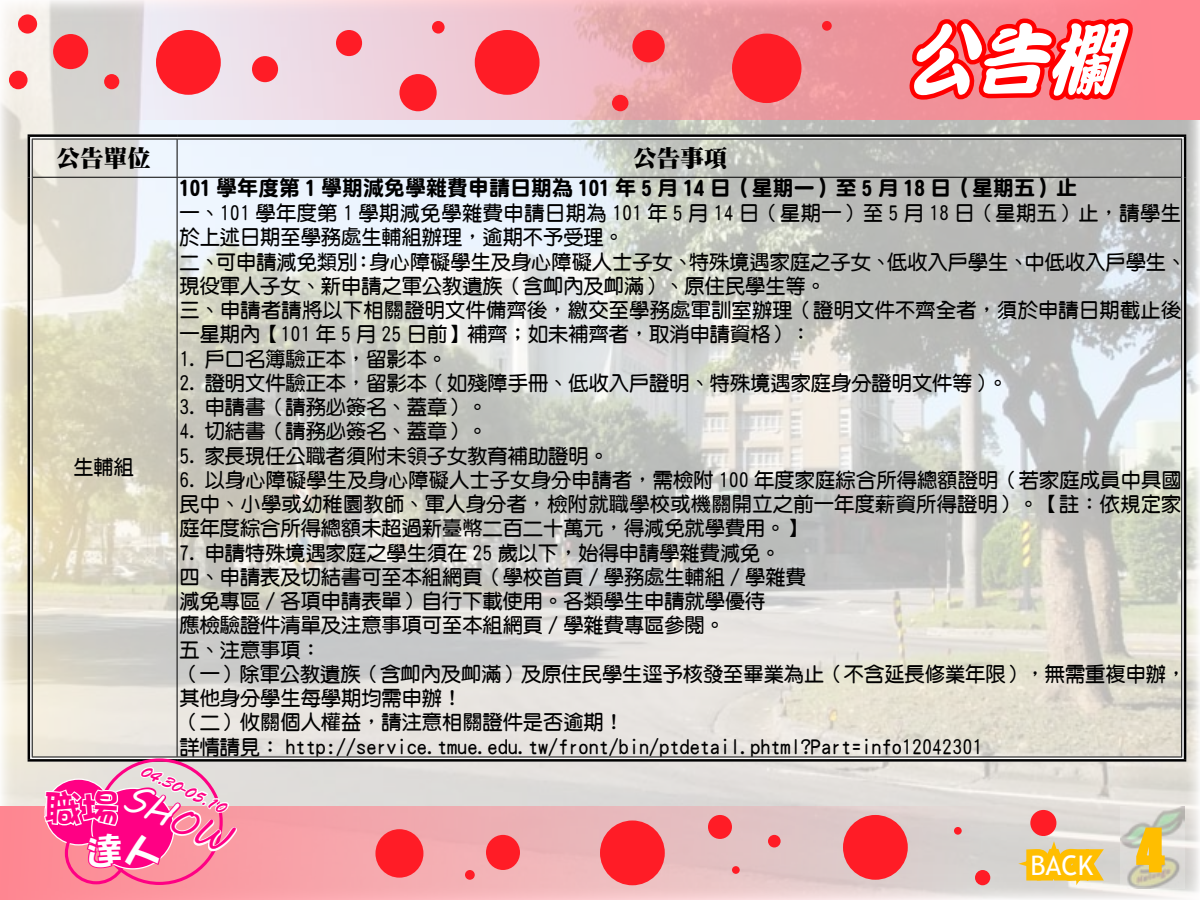
<style>
.page{position:relative;width:1200px;height:900px;background:#fff}
.page>*{position:absolute;margin:0;border:0;box-sizing:border-box;transform-origin:0 0}
.t1{font:italic 80.1px "DF Kan Ting Liu W9 WIN BF";color:#fff;scale:.88 1}
.t2{font:37.65px "MV Boli";color:#fff}
.t3{font:37.65px "DF Hai Bao W9 HKP BF";color:#ff0084}
.t4{font:37.65px "DF Hai Bao W9 HKP BF";color:#fff}
.t5{font:27px "Trebuchet MS";color:#fff}
.t6{font:23.55px "DF Ming W12 WIN BF";color:#000}
.t7{font:21px "DFN Yuan W9 WIN BF";color:#000}
.t8{font:20.25px/24.3px "DF Yuan W7 WIN BF";color:#000}
.t9{font:16.95px "Brush Script Std";color:#ff0084}
.s1{color:#ff0084}
.s2{font-family:"Impact";font-size:54px;color:#ffbe00}
</style>
<div class="page">
<img style="left:0;top:119px;width:1200px;height:688px">
<svg style="left:0;top:0;width:1200px;height:119px;background:#ecbfc5"></svg>
<svg style="left:902px;top:1px;width:238px;height:141px;background:#f2575b"></svg>
<svg style="left:0;top:807px;width:1200px;height:93px;background:#edb6b9"></svg>
<img style="left:1120px;top:807px;width:65px;height:81px">
<svg style="left:1135px;top:822px;width:31px;height:51px;background:#d3c792"></svg>
<svg style="left:988px;top:822px;width:127px;height:78px;background:#e5d3a4"></svg>
<div style="left:486px;top:835px;width:34px;height:35px;background:#ff1c26;border-radius:50%"></div>
<div style="left:600px;top:821px;width:65px;height:64px;background:#ff1c26;border-radius:50%"></div>
<div style="left:768px;top:835px;width:13px;height:13px;background:#ff1c26;border-radius:50%"></div>
<div style="left:708px;top:815px;width:24px;height:24px;background:#ff1c26;border-radius:50%"></div>
<div style="left:732px;top:866px;width:8px;height:8px;background:#ff1c26;border-radius:50%"></div>
<div style="left:843px;top:815px;width:65px;height:65px;background:#ff1c26;border-radius:50%"></div>
<div style="left:954px;top:827px;width:8px;height:8px;background:#ff1c26;border-radius:50%"></div>
<div style="left:1030px;top:810px;width:26px;height:26px;background:#ff1c26;border-radius:50%"></div>
<div style="left:975px;top:870px;width:15px;height:15px;background:#ff1c26;border-radius:50%"></div>
<div style="left:375px;top:829px;width:48px;height:49px;background:#ff1c26;border-radius:50%"></div>
<div style="left:465px;top:870px;width:10px;height:10px;background:#ff1c26;border-radius:50%"></div>
<div style="left:53px;top:34px;width:35px;height:35px;background:#ff1c26;border-radius:50%"></div>
<div style="left:156px;top:30px;width:65px;height:65px;background:#ff1c26;border-radius:50%"></div>
<div style="left:336px;top:30px;width:26px;height:26px;background:#ff1c26;border-radius:50%"></div>
<div style="left:252px;top:56px;width:26px;height:26px;background:#ff1c26;border-radius:50%"></div>
<div style="left:475px;top:30px;width:65px;height:65px;background:#ff1c26;border-radius:50%"></div>
<div style="left:432px;top:21px;width:13px;height:13px;background:#ff1c26;border-radius:50%"></div>
<div style="left:632px;top:30px;width:33px;height:32px;background:#ff1c26;border-radius:50%"></div>
<div style="left:399px;top:74px;width:38px;height:37px;background:#ff1c26;border-radius:50%"></div>
<div style="left:612px;top:95px;width:16px;height:16px;background:#ff1c26;border-radius:50%"></div>
<div style="left:732px;top:34px;width:69px;height:69px;background:#ff1c26;border-radius:50%"></div>
<div style="left:822px;top:21px;width:10px;height:10px;background:#ff1c26;border-radius:50%"></div>
<div style="left:18px;top:14px;width:19px;height:20px;background:#ff1c26;border-radius:50%"></div>
<div style="left:104px;top:74px;width:15px;height:15px;background:#ff1c26;border-radius:50%"></div>
<div style="left:9px;top:71px;width:19px;height:18px;background:#ff1c26;border-radius:50%"></div>
<div style="left:28px;top:134px;width:149px;height:5px;background:#fff"></div>
<svg style="left:30px;top:139px;width:2px;height:38px"></svg>
<div style="left:177px;top:134px;width:1009px;height:5px;background:#fff"></div>
<svg style="left:30px;top:177px;width:2px;height:580px"></svg>
<div style="left:1181px;top:139px;width:5px;height:38px;background:#ccc"></div>
<div style="left:1181px;top:177px;width:5px;height:580px;background:#ccc"></div>
<div style="left:28px;top:757px;width:149px;height:5px;background:#fff"></div>
<div style="left:177px;top:757px;width:1009px;height:5px;background:#fff"></div>
<hr style="left:28px;top:134px;width:149px;height:3px;background:#000">
<hr style="left:32px;top:139px;width:145px;height:1px;background:#000">
<hr style="left:28px;top:137px;width:2px;height:40px;background:#000">
<hr style="left:32px;top:139px;width:1px;height:38px;background:#000">
<hr style="left:177px;top:134px;width:1009px;height:3px;background:#000">
<hr style="left:177px;top:139px;width:1005px;height:1px;background:#000">
<hr style="left:28px;top:177px;width:2px;height:582px;background:#000">
<hr style="left:32px;top:177px;width:1px;height:580px;background:#000">
<hr style="left:177px;top:139px;width:1px;height:38px;background:#000">
<hr style="left:33px;top:177px;width:144px;height:1px;background:#000">
<hr style="left:177px;top:177px;width:1004px;height:1px;background:#000">
<hr style="left:177px;top:178px;width:1px;height:579px;background:#000">
<hr style="left:1181px;top:139px;width:1px;height:38px;background:#000">
<hr style="left:1184px;top:137px;width:2px;height:40px;background:#000">
<hr style="left:1181px;top:177px;width:1px;height:580px;background:#000">
<hr style="left:1184px;top:177px;width:2px;height:582px;background:#000">
<hr style="left:32px;top:757px;width:145px;height:1px;background:#000">
<hr style="left:28px;top:759px;width:149px;height:3px;background:#000">
<hr style="left:177px;top:757px;width:1005px;height:1px;background:#000">
<hr style="left:177px;top:759px;width:1009px;height:3px;background:#000">
<div style="left:65px;top:822px;width:62px;height:62px;border:3px solid #ff0084;border-radius:50%"></div>
<svg style="left:42px;top:765px;width:197px;height:104px;background:#f784b3"></svg>
<p class="t6" style="left:57px;top:146px;width:96px">公告單位</p>
<p class="t6" style="left:633px;top:146px;width:96px">公告事項</p>
<h1 class="t1" style="left:904px;top:19px;width:271px">公告欄</h1>
<p class="t8" style="left:73px;top:455px;width:62px">生輔組</p>
<p class="t7" style="left:179px;top:178px;width:899px">101 學年度第 1 學期減免學雜費申請日期為 101 年 5 月 14 日（星期一）至 5 月 18 日（星期五）止</p>
<p class="t8" style="left:179px;top:201px;width:1008px">一、101 學年度第 1 學期減免學雜費申請日期為 101 年 5 月 14 日（星期一）至 5 月 18 日（星期五）止，請學生於上述日期至學務處生輔組辦理，逾期不予受理。<br>二、可申請減免類別：身心障礙學生及身心障礙人士子女、特殊境遇家庭之子女、低收入戶學生、中低收入戶學生、現役軍人子女、新申請之軍公教遺族（含卹內及卹滿）、原住民學生等。<br>三、申請者請將以下相關證明文件備齊後，繳交至學務處軍訓室辦理（證明文件不齊全者，須於申請日期截止後一星期內【101 年 5 月 25 日前】補齊；如未補齊者，取消申請資格）：</p>
<p class="t8" style="left:179px;top:346px;width:269px">1. 戶口名簿驗正本，留影本。</p>
<p class="t8" style="left:179px;top:371px;width:830px">2. 證明文件驗正本，留影本 ( 如殘障手冊、低收入戶證明、特殊境遇家庭身分證明文件等 )。</p>
<p class="t8" style="left:179px;top:395px;width:310px">3. 申請書（請務必簽名、蓋章）。</p>
<p class="t8" style="left:179px;top:419px;width:310px">4. 切結書（請務必簽名、蓋章）。</p>
<p class="t8" style="left:179px;top:443px;width:431px">5. 家長現任公職者須附未領子女教育補助證明。</p>
<p class="t8" style="left:179px;top:468px;width:1004px;text-align:justify">6. 以身心障礙學生及身心障礙人士子女身分申請者，需檢附 100 年度家庭綜合所得總額證明（若家庭成員中具國民中、小學或幼稚園教師、軍人身分者，檢附就職學校或機關開立之前一年度薪資所得證明）。【註：依規定家庭年度綜合所得總額未超過新臺幣二百二十萬元，得減免就學費用。】</p>
<p class="t8" style="left:179px;top:540px;width:1008px">7. 申請特殊境遇家庭之學生須在 25 歲以下，始得申請學雜費減免。<br>四、申請表及切結書可至本組網頁（學校首頁 / 學務處生輔組 / 學雜費<br>減免專區 / 各項申請表單）自行下載使用。各類學生申請就學優待<br>應檢驗證件清單及注意事項可至本組網頁 / 學雜費專區參閱。<br>五、注意事項：<br>（一）除軍公教遺族（含卹內及卹滿）及原住民學生逕予核發至畢業為止（不含延長修業年限），無需重複申辦，其他身分學生每學期均需申辦！<br>（二）攸關個人權益，請注意相關證件是否逾期！<br>詳情請見： http://service.tmue.edu.tw/front/bin/ptdetail.phtml?Part=info12042301</p>
<p class="t9" style="left:146px;top:761px;width:94px;rotate:25deg">04.30-05.10</p>
<h2 class="t2" style="left:137px;top:772px;width:113px;rotate:25deg">SH<span class="s1">OW</span></h2>
<h2 class="t3" style="left:44px;top:789px;width:77px">職場</h2>
<h2 class="t4" style="left:86px;top:832px;width:77px">達人</h2>
<h3 class="t5" style="left:1030px;top:849px;width:135px">BACK <span class="s2">4</span></h3>
</div>
